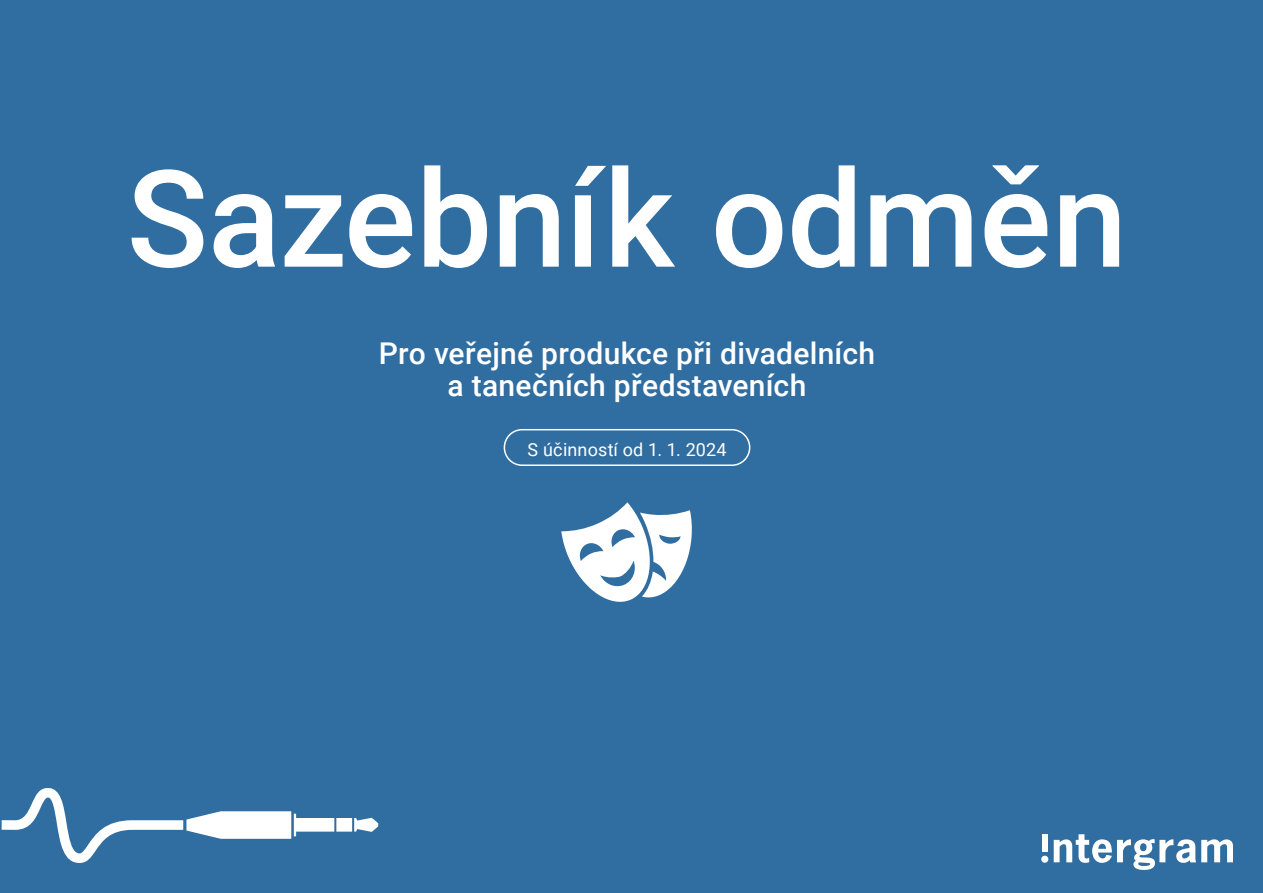
<style>
.page{position:relative;width:1263px;height:893px;background:#306da0}
.page>*{position:absolute;margin:0;border:0;box-sizing:border-box;transform-origin:0 0}
.t1{font:500 135px "Roboto";letter-spacing:-.005em;color:#fff}
.t2{font:500 30px/31.5px "Roboto";letter-spacing:.01em;color:#fff;text-align:center}
.t3{font:18px "Roboto";letter-spacing:.01em;color:#fff}
</style>
<div class="page">
<svg style="left:2px;top:788px;width:376px;height:75px"></svg>
<svg style="left:561px;top:502px;width:131px;height:100px"></svg>
<div style="left:504px;top:429px;width:246px;height:37px;border:2px solid #fff;border-radius:18px"></div>
<div style="left:1042px;top:834px;width:6px;height:18px;background:#fff"></div>
<svg style="left:1054px;top:834px;width:179px;height:36px"></svg>
<div style="left:1041px;top:856px;width:7px;height:7px;background:#fff;border-radius:50%"></div>
<p class="t1" style="left:127px;top:124px;width:1002px">Sazebník odměn</p>
<p class="t2" style="left:379px;top:337px;width:498px">Pro veřejné produkce při divadelních a tanečních představeních</p>
<p class="t3" style="left:528px;top:437px;width:200px">S účinností od 1. 1. 2024</p>
</div>
